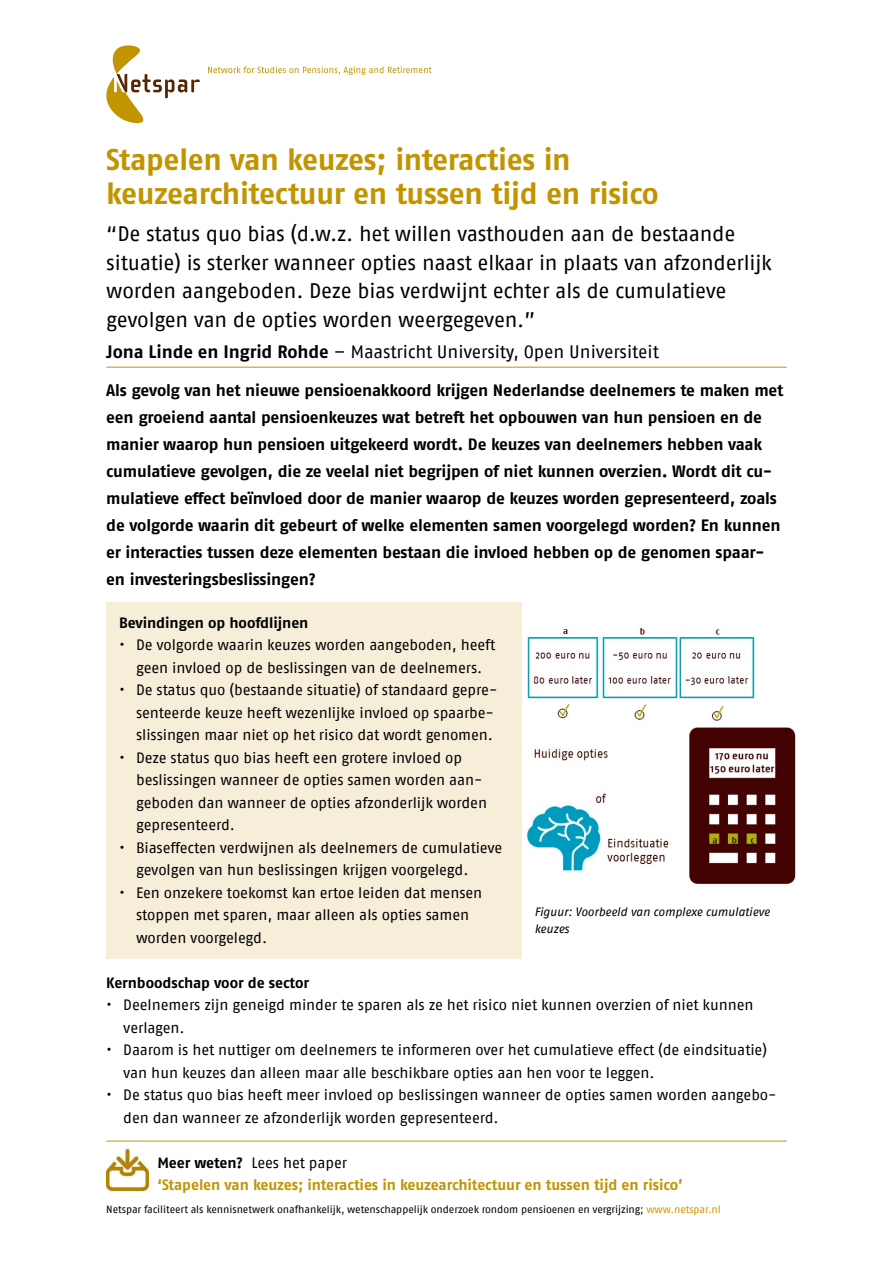
<style>
.page{position:relative;width:893px;height:1263px;background:#fff}
.page>*{position:absolute;margin:0;border:0;box-sizing:border-box;transform-origin:0 0}
.t1{font:700 30px/34.5px "Fago OT";letter-spacing:-.015em;color:#c19400}
.t2{font:21px/28.5px "Fago No";letter-spacing:-.015em;color:#000}
.t3{font:18px "Fago No";letter-spacing:-.01em;color:#000}
.t4{font:700 16.5px/27px "Fago OT";letter-spacing:-.01em;color:#000}
.t5{font:15px/22.5px "Fago No";letter-spacing:-.01em;color:#000}
.t6{font:700 15px "Fago OT";letter-spacing:-.01em;color:#c19400}
.t7{font:700 15px "Fago OT";letter-spacing:-.005em;color:#000}
.t8{font:italic 12px/16.5px "Fago No";letter-spacing:-.005em;color:#000}
.t9{font:10.5px "Fago No";letter-spacing:-.005em;color:#000}
.s1{font-family:"Fago OT";font-weight:700}
.s2{color:#d19500}
</style>
<div class="page">
<svg style="left:106px;top:45px;width:94px;height:78px"></svg>
<svg style="left:208px;top:66px;width:224px;height:9px"></svg>
<img style="left:106px;top:1148px;width:43px;height:43px">
<div style="left:106px;top:602px;width:416px;height:357px;background:#f7eeda"></div>
<hr style="left:106px;top:1141px;width:681px;height:1px;background:#c19400">
<hr style="left:106px;top:367px;width:681px;height:1px;background:#c19400">
<img style="left:526px;top:627px;width:270px;height:257px">
<h1 class="t1" style="left:106px;top:142px;width:554px">Stapelen van keuzes; interacties in keuzearchitectuur en tussen tijd en risico</h1>
<p class="t2" style="left:106px;top:219px;width:667px">“De status quo bias (d.w.z. het willen vasthouden aan de bestaande situatie) is sterker wanneer opties naast elkaar in plaats van afzonderlijk worden aangeboden. Deze bias verdwijnt echter als de cumulatieve gevolgen van de opties worden weergegeven.”</p>
<p class="t3" style="left:106px;top:341px;width:554px"><span class="s1">Jona Linde en Ingrid Rohde</span> – Maastricht University, Open Universiteit</p>
<p class="t4" style="left:106px;top:377px;width:679px">Als gevolg van het nieuwe pensioenakkoord krijgen Nederlandse deelnemers te maken met een groeiend aantal pensioenkeuzes wat betreft het opbouwen van hun pensioen en de manier waarop hun pensioen uitgekeerd wordt. De keuzes van deelnemers hebben vaak cumulatieve gevolgen, die ze veelal niet begrijpen of niet kunnen overzien. Wordt dit cu&shy;mulatieve effect beïnvloed door de manier waarop de keuzes worden gepresenteerd, zoals de volgorde waarin dit gebeurt of welke elementen samen voorgelegd worden? En kunnen er interacties tussen deze elementen bestaan die invloed hebben op de genomen spaar&shy;en investeringsbeslissingen?</p>
<p class="t7" style="left:119px;top:613px;width:191px">Bevindingen op hoofdlijnen</p>
<p class="t5" style="left:119px;top:633px;width:378px;text-align:center">• De volgorde waarin keuzes worden aangeboden, heeft geen invloed op de beslissingen van de deelnemers.</p>
<p class="t5" style="left:136px;top:678px;width:363px;text-indent:-17px">• De status quo (bestaande situatie) of standaard gepre&shy;senteerde keuze heeft wezenlijke invloed op spaarbe&shy;slissingen maar niet op het risico dat wordt genomen.</p>
<p class="t5" style="left:136px;top:746px;width:353px;text-indent:-17px">• Deze status quo bias heeft een grotere invloed op beslissingen wanneer de opties samen worden aan&shy;geboden dan wanneer de opties afzonderlijk worden gepresenteerd.</p>
<p class="t5" style="left:136px;top:836px;width:368px;text-indent:-17px">• Biaseffecten verdwijnen als deelnemers de cumulatieve gevolgen van hun beslissingen krijgen voorgelegd.</p>
<p class="t5" style="left:136px;top:881px;width:348px;text-indent:-17px">• Een onzekere toekomst kan ertoe leiden dat mensen stoppen met sparen, maar alleen als opties samen worden voorgelegd.</p>
<p class="t8" style="left:534px;top:903px;width:237px">Figuur: Voorbeeld van complexe cumulatieve keuzes</p>
<p class="t7" style="left:106px;top:973px;width:204px">Kernboodschap voor de sector</p>
<p class="t5" style="left:123px;top:993px;width:632px;text-indent:-17px">• Deelnemers zijn geneigd minder te sparen als ze het risico niet kunnen overzien of niet kunnen verlagen.</p>
<p class="t5" style="left:123px;top:1038px;width:645px;text-indent:-17px">• Daarom is het nuttiger om deelnemers te informeren over het cumulatieve effect (de eindsituatie) van hun keuzes dan alleen maar alle beschikbare opties aan hen voor te leggen.</p>
<p class="t5" style="left:123px;top:1083px;width:655px;text-indent:-17px">• De status quo bias heeft meer invloed op beslissingen wanneer de opties samen worden aangebo&shy;den dan wanneer ze afzonderlijk worden gepresenteerd.</p>
<p class="t5" style="left:157px;top:1151px;width:191px"><span class="s1">Meer weten?</span> Lees het paper</p>
<p class="t6" style="left:157px;top:1176px;width:527px">‘Stapelen van keuzes; interacties in keuzearchitectuur en tussen tijd en risico’</p>
<p class="t9" style="left:106px;top:1203px;width:616px">Netspar faciliteert als kennisnetwerk onafhankelijk, wetenschappelijk onderzoek rondom pensioenen en vergrijzing; <span class="s2">www.netspar.nl</span></p>
</div>
